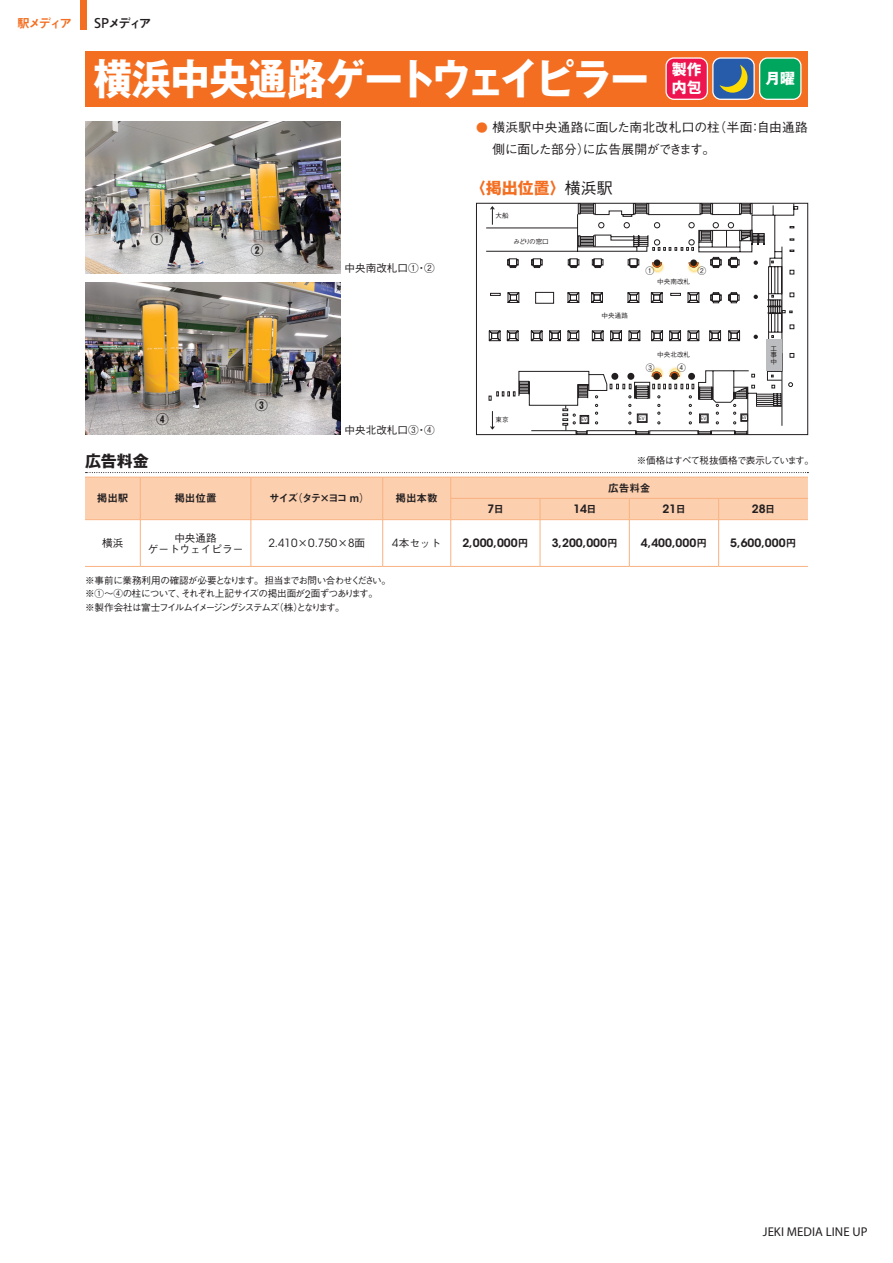
<style>
.page{position:relative;width:893px;height:1263px;background:#fff}
.page>*{position:absolute;margin:0;border:0;box-sizing:border-box;transform-origin:0 0}
.見出し02_オビ内{font:700 42.45px "Gothic MB101 Pro";letter-spacing:-.015em;color:#fff;scale:.91 1}
.見出し05{font:700 15.9px "Gothic MB101 Pro";color:#f36e21}
.広告料金タイトル{font:700 15.9px "Gothic MB101 Pro";color:#231f20}
.t1{font:700 14.85px/18px "Gothic MB101 Pro";color:#fff}
.ネーム{font:500 12.75px/21.3px "Gothic BBB Pro";letter-spacing:-.005em;color:#231f20}
.t2{font:12.75px "Myriad Pro";letter-spacing:.005em;color:#231f20}
.t3{font:12.75px "Midashi Go Pro MB31";color:#231f20}
.t4{font:12.75px "Midashi Go Pro MB31";letter-spacing:-.165em;color:#f36e21}
.見出し03上ケイなし{font:700 12.75px "Gothic MB101 Pro";color:#231f20}
.表_金額{font:600 11.55px "ITC Avant Garde Std";color:#231f20}
.表_項目{font:600 11.55px "ITC Avant Garde Std";color:#231f20}
.t5{font:11.25px "ITC Avant Garde Std";color:#231f20}
.CAP{font:500 10.65px "Gothic BBB Pro";color:#231f20}
.表_項目-2{font:10.65px "Midashi Go Pro MB31";letter-spacing:-.01em;color:#231f20}
.注9Q{font:500 9.6px "Gothic BBB Pro";letter-spacing:-.065em;color:#231f20}
.注9Q-2{font:500 9.6px "Gothic BBB Pro";letter-spacing:-.08em;color:#231f20}
.注9Q-3{font:500 9.6px "Gothic BBB Pro";letter-spacing:-.155em;color:#231f20}
.広告料金タイトル-2{font:500 9.6px "Gothic BBB Pro";letter-spacing:-.075em;color:#231f20}
.t6{font:500 8.85px "Gothic BBB Pro";color:#231f20}
.t7{font:500 6.6px/6.4px "Gothic BBB Pro";color:#231f20;text-align:justify}
.t8{font:4.2px "Ntoday Std Regular KS";color:#231f20}
.t9{font:4.2px "Ntoday Std Regular KS";color:#231f20;scale:.85 1}
.s1{font-family:"Frutiger LT Std";font-size:14.25px}
.s2{font-size:11.7px;color:#f36e21}
.s3{font-family:"Gothic BBB Pro";font-weight:500;color:#231f20}
.s4{font-family:"Gothic BBB Pro";font-weight:500}
.s5{font-family:"Midashi Go Pro MB31";font-weight:400;font-size:10.65px}
.s6{font-family:"Gothic BBB Pro";font-weight:500;font-size:10.65px}
.s7{font-family:"ITC Avant Garde Std";font-weight:400;font-size:11.25px}
.s8{font-family:"ITC Avant Garde Std";font-weight:400;font-size:10.2px}
</style>
<div class="page">
<img style="left:85px;top:282px;width:255px;height:153px">
<img style="left:85px;top:121px;width:255px;height:153px">
<svg style="left:85px;top:472px;width:723px;height:94px"></svg>
<hr style="left:85px;top:519px;width:55px;height:1px;background:#f9b281">
<hr style="left:140px;top:519px;width:111px;height:1px;background:#f9b281">
<hr style="left:140px;top:520px;width:1px;height:46px;background:#f9b281">
<hr style="left:251px;top:519px;width:132px;height:1px;background:#f9b281">
<hr style="left:383px;top:519px;width:68px;height:1px;background:#f9b281">
<hr style="left:451px;top:519px;width:89px;height:1px;background:#f9b281">
<hr style="left:540px;top:519px;width:89px;height:1px;background:#f9b281">
<hr style="left:629px;top:519px;width:90px;height:1px;background:#f9b281">
<hr style="left:719px;top:519px;width:89px;height:1px;background:#f9b281">
<hr style="left:85px;top:566px;width:55px;height:1px;background:#f9b281">
<hr style="left:140px;top:566px;width:111px;height:1px;background:#f9b281">
<hr style="left:251px;top:566px;width:132px;height:1px;background:#f9b281">
<hr style="left:383px;top:566px;width:68px;height:1px;background:#f9b281">
<hr style="left:451px;top:566px;width:89px;height:1px;background:#f9b281">
<hr style="left:540px;top:566px;width:89px;height:1px;background:#f9b281">
<hr style="left:629px;top:566px;width:90px;height:1px;background:#f9b281">
<hr style="left:451px;top:498px;width:89px;height:1px;background:#f9b281">
<hr style="left:540px;top:498px;width:89px;height:1px;background:#f9b281">
<hr style="left:629px;top:498px;width:90px;height:1px;background:#f9b281">
<hr style="left:719px;top:498px;width:89px;height:1px;background:#f9b281">
<hr style="left:85px;top:477px;width:55px;height:1px;background:#f9b281">
<hr style="left:140px;top:477px;width:111px;height:1px;background:#f9b281">
<hr style="left:251px;top:477px;width:132px;height:1px;background:#f9b281">
<hr style="left:383px;top:477px;width:68px;height:1px;background:#f9b281">
<hr style="left:451px;top:477px;width:89px;height:1px;background:#f9b281">
<hr style="left:540px;top:477px;width:89px;height:1px;background:#f9b281">
<hr style="left:629px;top:477px;width:90px;height:1px;background:#f9b281">
<hr style="left:719px;top:477px;width:89px;height:1px;background:#f9b281">
<hr style="left:251px;top:520px;width:1px;height:46px;background:#f9b281">
<hr style="left:382px;top:520px;width:1px;height:46px;background:#f9b281">
<hr style="left:450px;top:520px;width:1px;height:46px;background:#f9b281">
<hr style="left:540px;top:520px;width:1px;height:46px;background:#f9b281">
<hr style="left:629px;top:520px;width:1px;height:46px;background:#f9b281">
<hr style="left:718px;top:520px;width:1px;height:46px;background:#f9b281">
<hr style="left:719px;top:566px;width:89px;height:1px;background:#f9b281">
<div style="left:85px;top:51px;width:723px;height:55px;background:#f36e21"></div>
<div style="left:666px;top:58px;width:41px;height:41px;background:#ed1450;border-radius:8px"></div>
<div style="left:665px;top:57px;width:43px;height:43px;border:1px solid #fff;border-radius:8px"></div>
<div style="left:760px;top:58px;width:41px;height:41px;background:#00a65d;border-radius:8px"></div>
<div style="left:759px;top:57px;width:42px;height:43px;border:1px solid #fff;border-radius:8px"></div>
<div style="left:713px;top:58px;width:41px;height:41px;background:#275caa;border-radius:8px"></div>
<div style="left:712px;top:57px;width:43px;height:43px;border:1px solid #fff;border-radius:8px"></div>
<svg style="left:719px;top:65px;width:28px;height:28px"></svg>
<svg style="left:488px;top:205px;width:306px;height:228px"></svg>
<svg style="left:649px;top:258px;width:16px;height:16px"></svg>
<svg style="left:686px;top:258px;width:16px;height:16px"></svg>
<svg style="left:649px;top:365px;width:16px;height:16px"></svg>
<svg style="left:666px;top:365px;width:16px;height:16px"></svg>
<div style="left:476px;top:203px;width:332px;height:232px;border:1px solid #231f20"></div>
<div style="left:80px;top:0;width:6px;height:30px;background:#f36e21"></div>
<p class="t4" style="left:17px;top:13px;width:57px">駅メディア</p>
<p class="t3" style="left:94px;top:13px;width:59px"><span class="s1">SP</span>メディア</p>
<p class="見出し02_オビ内" style="left:94px;top:43px;width:612px">横浜中央通路ゲートウェイピラー</p>
<p class="t1" style="left:672px;top:59px;width:31px">製作内包</p>
<p class="t1" style="left:765px;top:68px;width:31px">月曜</p>
<p class="見出し03上ケイなし" style="left:151px;top:229px;width:14px">①</p>
<p class="見出し03上ケイなし" style="left:156px;top:409px;width:14px">④</p>
<p class="見出し03上ケイなし" style="left:251px;top:240px;width:14px">②</p>
<p class="見出し03上ケイなし" style="left:255px;top:395px;width:14px">③</p>
<p class="CAP" style="left:344px;top:260px;width:92px">中央南改札口①・②</p>
<p class="CAP" style="left:344px;top:421px;width:92px">中央北改札口③・④</p>
<p class="ネーム" style="left:492px;top:115px;width:317px;text-indent:-16px"><span class="s2">●</span> 横浜駅中央通路に面した南北改札口の柱（半面：自由通路側に面した部分）に広告展開ができます。</p>
<p class="見出し05" style="left:470px;top:174px;width:144px">〈掲出位置〉<span class="s3">横浜駅</span></p>
<p class="t7" style="left:495px;top:211px;width:15px">大船</p>
<p class="t7" style="left:514px;top:237px;width:37px">みどりの窓口</p>
<p class="t7" style="left:602px;top:311px;width:28px">中央通路</p>
<p class="t6" style="left:645px;top:264px;width:10px">①</p>
<p class="t6" style="left:697px;top:264px;width:10px">②</p>
<p class="t7" style="left:657px;top:277px;width:34px">中央南改札</p>
<p class="t7" style="left:657px;top:351px;width:34px">中央北改札</p>
<p class="t6" style="left:646px;top:360px;width:10px">③</p>
<p class="t6" style="left:677px;top:360px;width:10px">④</p>
<p class="t7" style="left:495px;top:415px;width:15px">東京</p>
<p class="t8" style="left:582px;top:416px;width:7px">EV</p>
<p class="t8" style="left:639px;top:415px;width:7px">EV</p>
<p class="t8" style="left:701px;top:416px;width:7px">EV</p>
<p class="t9" style="left:742px;top:415px;width:7px">EV</p>
<p class="t7" style="left:770px;top:345px;width:8px">工事中</p>
<p class="広告料金タイトル" style="left:85px;top:447px;width:65px">広告料金</p>
<p class="広告料金タイトル-2" style="left:637px;top:453px;width:179px">※価格はすべて税抜価格で表示しています。</p>
<p class="表_項目-2" style="left:97px;top:490px;width:33px">掲出駅</p>
<p class="表_項目-2" style="left:174px;top:490px;width:44px">掲出位置</p>
<p class="表_項目-2" style="left:269px;top:490px;width:102px">サイズ<span class="s4">（</span>タテ×ヨコｍ<span class="s4">）</span></p>
<p class="表_項目-2" style="left:396px;top:490px;width:44px">掲出本数</p>
<p class="表_項目-2" style="left:608px;top:479px;width:44px">広告料金</p>
<p class="表_項目" style="left:487px;top:502px;width:18px">7<span class="s5">日</span></p>
<p class="表_項目" style="left:573px;top:502px;width:25px">14<span class="s5">日</span></p>
<p class="表_項目" style="left:663px;top:502px;width:25px">21<span class="s5">日</span></p>
<p class="表_項目" style="left:752px;top:502px;width:25px">28<span class="s5">日</span></p>
<p class="CAP" style="left:174px;top:529px;width:44px">中央通路</p>
<p class="CAP" style="left:148px;top:540px;width:97px">ゲートウェイピラー</p>
<p class="CAP" style="left:102px;top:534px;width:23px">横浜</p>
<p class="t5" style="left:268px;top:536px;width:98px">2.410<span class="s6">×</span>0.750<span class="s6">×</span>8<span class="s6">面</span></p>
<p class="CAP" style="left:392px;top:534px;width:51px"><span class="s7">4</span>本セット</p>
<p class="表_金額" style="left:462px;top:536px;width:68px">2,000,000<span class="s5">円</span></p>
<p class="表_金額" style="left:552px;top:536px;width:68px">3,200,000<span class="s5">円</span></p>
<p class="表_金額" style="left:641px;top:536px;width:68px">4,400,000<span class="s5">円</span></p>
<p class="表_金額" style="left:730px;top:536px;width:68px">5,600,000<span class="s5">円</span></p>
<p class="注9Q" style="left:85px;top:572px;width:308px">※事前に業務利用の確認が必要となります。担当までお問い合わせください。</p>
<p class="注9Q-2" style="left:85px;top:586px;width:294px">※①～④の柱について、それぞれ上記サイズの掲出面が<span class="s8">2</span>面ずつあります。</p>
<p class="注9Q-3" style="left:85px;top:600px;width:261px">※製作会社は富士フイルムイメージングシステムズ（株）となります。</p>
<p class="t2" style="left:763px;top:1224px;width:106px">JEKI MEDIA LINE UP</p>
</div>
